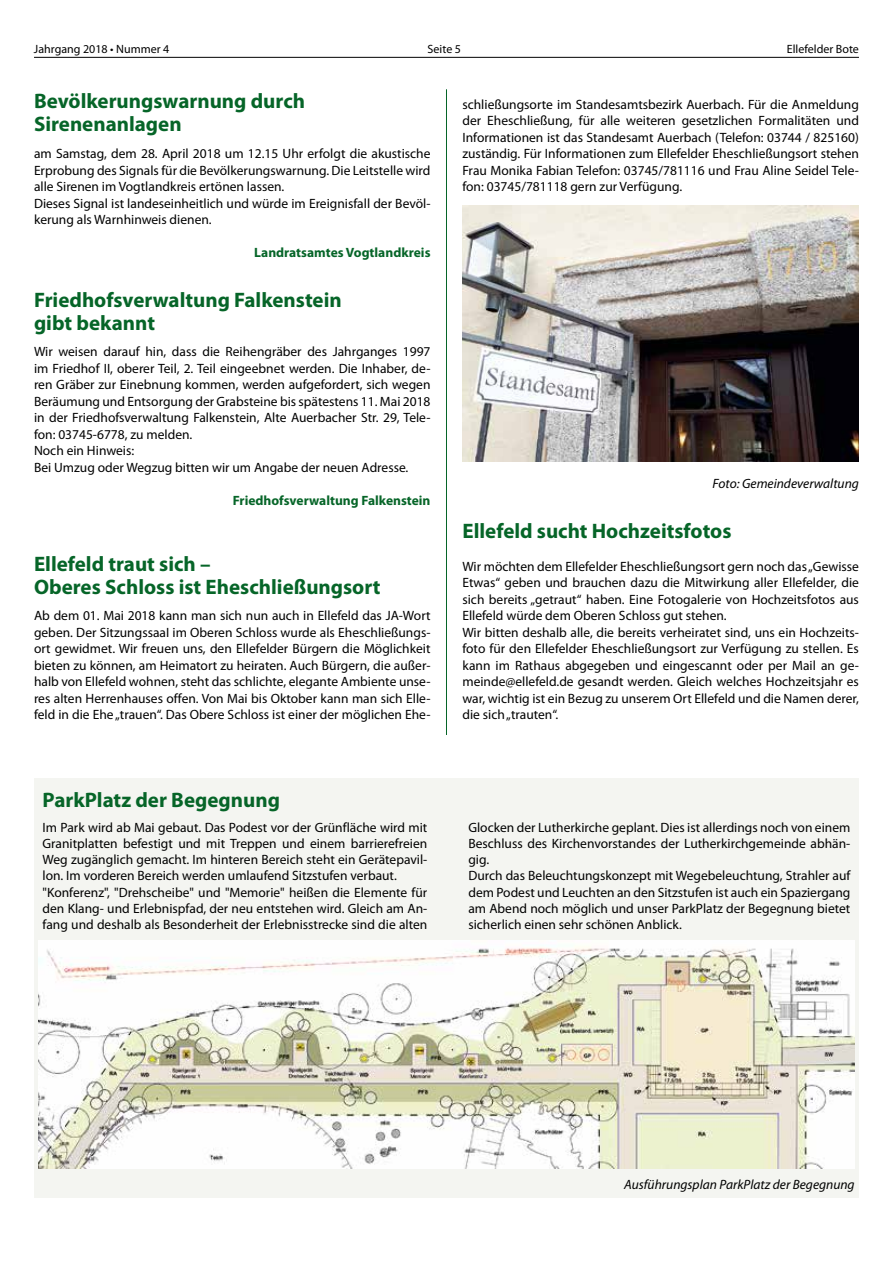
<style>
.page{position:relative;width:893px;height:1263px;background:#fff}
.page>*{position:absolute;margin:0;border:0;box-sizing:border-box;transform-origin:0 0}
.t1{font:700 21px/22.5px "Myriad Pro";color:#066528}
.t2{font:13.5px/16.5px "Myriad Pro";color:#000}
.t3{font:italic 13.5px "Myriad Pro";color:#000}
.t4{font:700 13.5px "Myriad Pro";color:#066528}
.t5{font:12px "Myriad Pro";color:#000}
</style>
<div class="page">
<hr style="left:34px;top:57px;width:825px;height:1px;background:#000">
<hr style="left:446px;top:89px;width:1px;height:1119px;background:#066528">
<div style="left:427px;top:736px;width:41px;height:488px;background:#fff"></div>
<div style="left:34px;top:928px;width:825px;height:270px;background:#f4f5f1"></div>
<img style="left:38px;top:940px;width:817px;height:228px">
<img style="left:462px;top:206px;width:397px;height:255px">
<div style="left:34px;top:779px;width:825px;height:157px;background:#f4f5f1"></div>
<p class="t5" style="left:34px;top:42px;width:137px">Jahrgang 2018 • Nummer 4</p>
<p class="t5" style="left:428px;top:42px;width:35px">Seite 5</p>
<p class="t5" style="left:787px;top:42px;width:74px">Ellefelder Bote</p>
<h1 class="t1" style="left:34px;top:89px;width:273px">Bevölkerungswarnung durch<br>Sirenenanlagen</h1>
<p class="t2" style="left:34px;top:145px;width:398px">am Samstag, dem 28. April 2018 um 12.15 Uhr erfolgt die akustische Erprobung des Signals für die Bevölkerungswarnung. Die Leitstelle wird alle Sirenen im Vogtlandkreis ertönen lassen.<br>Dieses Signal ist landeseinheitlich und würde im Ereignisfall der Bevöl&shy;kerung als Warnhinweis dienen.</p>
<p class="t4" style="left:254px;top:244px;width:178px">Landratsamtes Vogtlandkreis</p>
<h1 class="t1" style="left:34px;top:288px;width:309px">Friedhofsverwaltung Falkenstein gibt bekannt</h1>
<p class="t2" style="left:34px;top:343px;width:398px">Wir weisen darauf hin, dass die Reihengräber des Jahrganges 1997 im Friedhof II, oberer Teil, 2. Teil eingeebnet werden. Die Inhaber, de&shy;ren Gräber zur Einebnung kommen, werden aufgefordert, sich wegen Beräumung und Entsorgung der Grabsteine bis spätestens 11. Mai 2018 in der Friedhofsverwaltung Falkenstein, Alte Auerbacher Str. 29, Tele&shy;fon: 03745-6778, zu melden.<br>Noch ein Hinweis:<br>Bei Umzug oder Wegzug bitten wir um Angabe der neuen Adresse.</p>
<p class="t4" style="left:233px;top:491px;width:199px">Friedhofsverwaltung Falkenstein</p>
<p class="t2" style="left:462px;top:96px;width:398px;text-align:justify">schließungsorte im Standesamtsbezirk Auerbach. Für die Anmeldung der Eheschließung, für alle weiteren gesetzlichen Formalitäten und Informationen ist das Standesamt Auerbach (Telefon: 03744 / 825160) zuständig. Für Informationen zum Ellefelder Eheschließungsort stehen Frau Monika Fabian Telefon: 03745/781116 und Frau Aline Seidel Tele&shy;fon: 03745/781118 gern zur Verfügung.</p>
<p class="t3" style="left:713px;top:475px;width:148px">Foto: Gemeindeverwaltung</p>
<h1 class="t1" style="left:462px;top:519px;width:271px">Ellefeld sucht Hochzeitsfotos</h1>
<p class="t2" style="left:462px;top:558px;width:398px">Wir möchten dem Ellefelder Eheschließungsort gern noch das „Gewisse Etwas“ geben und brauchen dazu die Mitwirkung aller Ellefelder, die sich bereits „getraut“ haben. Eine Fotogalerie von Hochzeitsfotos aus Ellefeld würde dem Oberen Schloss gut stehen.<br>Wir bitten deshalb alle, die bereits verheiratet sind, uns ein Hochzeits&shy;foto für den Ellefelder Eheschließungsort zur Verfügung zu stellen. Es kann im Rathaus abgegeben und eingescannt oder per Mail an ge&shy;meinde@ellefeld.de gesandt werden. Gleich welches Hochzeitsjahr es war, wichtig ist ein Bezug zu unserem Ort Ellefeld und die Namen derer, die sich „trauten“.</p>
<h1 class="t1" style="left:34px;top:552px;width:348px">Ellefeld traut sich –<br>Oberes Schloss ist Eheschließungsort</h1>
<p class="t2" style="left:34px;top:607px;width:398px;text-align:justify">Ab dem 01. Mai 2018 kann man sich nun auch in Ellefeld das JA-Wort geben. Der SitzungssaaI im Oberen Schloss wurde als Eheschließungs&shy;ort gewidmet. Wir freuen uns, den Ellefelder Bürgern die Möglichkeit bieten zu können, am Heimatort zu heiraten. Auch Bürgern, die außer&shy;halb von Ellefeld wohnen, steht das schlichte, elegante Ambiente unse&shy;res alten Herrenhauses offen. Von Mai bis Oktober kann man sich Elle&shy;feld in die Ehe „trauen“. Das Obere Schloss ist einer der möglichen Ehe-</p>
<h1 class="t1" style="left:43px;top:788px;width:239px">ParkPlatz der Begegnung</h1>
<p class="t2" style="left:43px;top:819px;width:386px">Im Park wird ab Mai gebaut. Das Podest vor der Grünfläche wird mit Granitplatten befestigt und mit Treppen und einem barrierefreien Weg zugänglich gemacht. Im hinteren Bereich steht ein Gerätepavil&shy;lon. Im vorderen Bereich werden umlaufend Sitzstufen verbaut. "Konferenz", "Drehscheibe" und "Memorie" heißen die Elemente für den Klang- und Erlebnispfad, der neu entstehen wird. Gleich am An&shy;fang und deshalb als Besonderheit der Erlebnisstrecke sind die alten</p>
<p class="t2" style="left:468px;top:819px;width:384px">Glocken der Lutherkirche geplant. Dies ist allerdings noch von einem Beschluss des Kirchenvorstandes der Lutherkirchgemeinde abhän&shy;gig.<br>Durch das Beleuchtungskonzept mit Wegebeleuchtung, Strahler auf dem Podest und Leuchten an den Sitzstufen ist auch ein Spaziergang am Abend noch möglich und unser ParkPlatz der Begegnung bietet sicherlich einen sehr schönen Anblick.</p>
<p class="t3" style="left:624px;top:1176px;width:232px">Ausführungsplan ParkPlatz der Begegnung</p>
</div>
